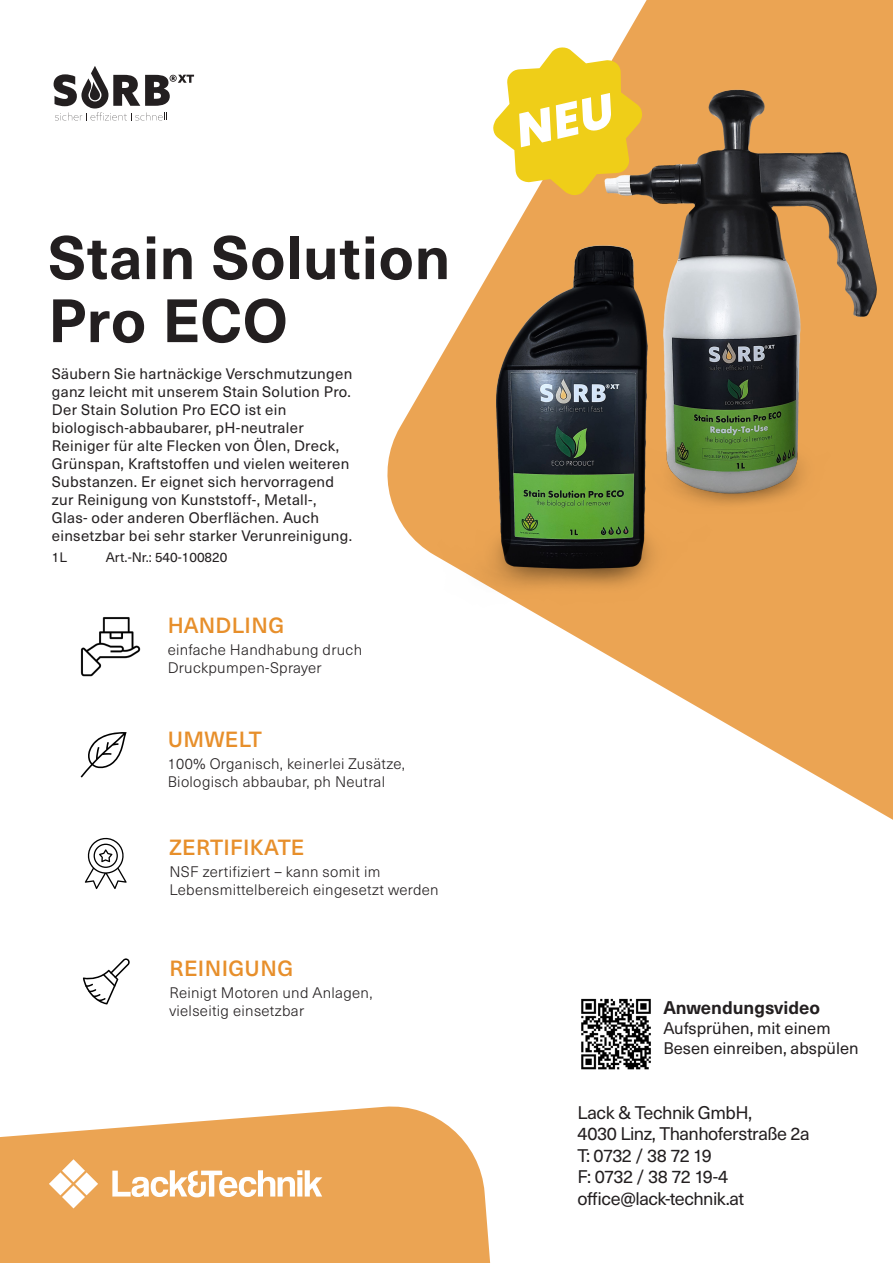
<style>
.page{position:relative;width:893px;height:1263px;background:#fff}
.page>*{position:absolute;margin:0;border:0;box-sizing:border-box;transform-origin:0 0}
.t1{font:700 60px "Neue Haas Unica W1 G";letter-spacing:.01em;color:#231f20}
.t2{font:500 21.6px "Neue Haas Unica W1 G";letter-spacing:.02em;color:#e78f2b}
.Daten{font:18px "Neue Haas Unica W1 G";letter-spacing:-.03em;color:#231f20}
.t3{font:700 18px "Neue Haas Unica W1 G";color:#231f20}
.t4{font:16.5px "Neue Haas Unica W1 G";color:#231f20}
.t5{font:15px/18px "Neue Haas Unica W1 G";letter-spacing:.02em;color:#231f20}
.t6{font:300 15px "Neue Haas Unica W1 G";letter-spacing:.02em;color:#231f20}
.t7{font:13.5px "Neue Haas Unica W1 G";color:#231f20}
</style>
<div class="page">
<svg style="left:0;top:1106px;width:491px;height:157px;fill:#eba453"></svg>
<svg style="left:680px;top:514px;width:213px;height:306px;fill:#eba453"></svg>
<svg style="left:54px;top:66px;width:140px;height:55px"></svg>
<svg style="left:112px;top:1170px;width:210px;height:27px"></svg>
<svg style="left:49px;top:1159px;width:49px;height:49px"></svg>
<img style="left:581px;top:998px;width:70px;height:71px">
<img style="left:620px;top:0;width:273px;height:514px">
<img style="left:387px;top:142px;width:339px;height:555px">
<img style="left:81px;top:617px;width:59px;height:59px">
<svg style="left:81px;top:732px;width:46px;height:45px"></svg>
<svg style="left:85px;top:837px;width:42px;height:52px"></svg>
<svg style="left:83px;top:958px;width:47px;height:46px"></svg>
<svg style="left:493px;top:46px;width:149px;height:149px"></svg>
<p class="t1" style="left:48px;top:212px;width:404px">Stain Solution</p>
<p class="t1" style="left:48px;top:275px;width:241px">Pro ECO</p>
<p class="t5" style="left:52px;top:364px;width:302px">Säubern Sie hartnäckige Verschmutzungen ganz leicht mit unserem Stain Solution Pro.</p>
<p class="t5" style="left:52px;top:400px;width:302px">Der Stain Solution Pro ECO ist ein biologisch-abbaubarer, pH-neutraler Reiniger für alte Flecken von Ölen, Dreck, Grünspan, Kraftstoffen und vielen weiteren Substanzen. Er eignet sich hervorragend zur Reinigung von Kunststoff-, Metall-, Glas- oder anderen Oberflächen. Auch einsetzbar bei sehr starker Verunreinigung.</p>
<p class="t7" style="left:52px;top:547px;width:17px">1L</p>
<p class="t7" style="left:106px;top:547px;width:123px">Art.-Nr.: 540-100820</p>
<p class="t2" style="left:168px;top:610px;width:118px">HANDLING</p>
<p class="t6" style="left:168px;top:639px;width:196px">einfache Handhabung druch</p>
<p class="t6" style="left:168px;top:657px;width:156px">Druckpumpen-Sprayer</p>
<p class="t2" style="left:168px;top:723px;width:96px">UMWELT</p>
<p class="t6" style="left:168px;top:753px;width:239px">100% Organisch, keinerlei Zusätze,</p>
<p class="t6" style="left:168px;top:771px;width:219px">Biologisch abbaubar, ph Neutral</p>
<p class="t2" style="left:169px;top:831px;width:136px">ZERTIFIKATE</p>
<p class="t6" style="left:169px;top:861px;width:212px">NSF zertifiziert – kann somit im</p>
<p class="t6" style="left:169px;top:879px;width:271px">Lebensmittelbereich eingesetzt werden</p>
<p class="t2" style="left:169px;top:952px;width:125px">REINIGUNG</p>
<p class="t6" style="left:169px;top:981px;width:204px">Reinigt Motoren und Anlagen,</p>
<p class="t6" style="left:169px;top:999px;width:136px">vielseitig einsetzbar</p>
<p class="t3" style="left:663px;top:994px;width:158px">Anwendungsvideo</p>
<p class="t4" style="left:663px;top:1016px;width:169px">Aufsprühen, mit einem</p>
<p class="t4" style="left:663px;top:1036px;width:197px">Besen einreiben, abspülen</p>
<p class="Daten" style="left:578px;top:1099px;width:176px">Lack &amp; Technik GmbH,</p>
<p class="Daten" style="left:578px;top:1120px;width:234px">4030 Linz, Thanhoferstraße 2a</p>
<p class="Daten" style="left:578px;top:1142px;width:136px">T: 0732 / 38 72 19</p>
<p class="Daten" style="left:578px;top:1163px;width:152px">F: 0732 / 38 72 19-4</p>
<p class="Daten" style="left:578px;top:1185px;width:168px">office@lack-technik.at</p>
</div>
